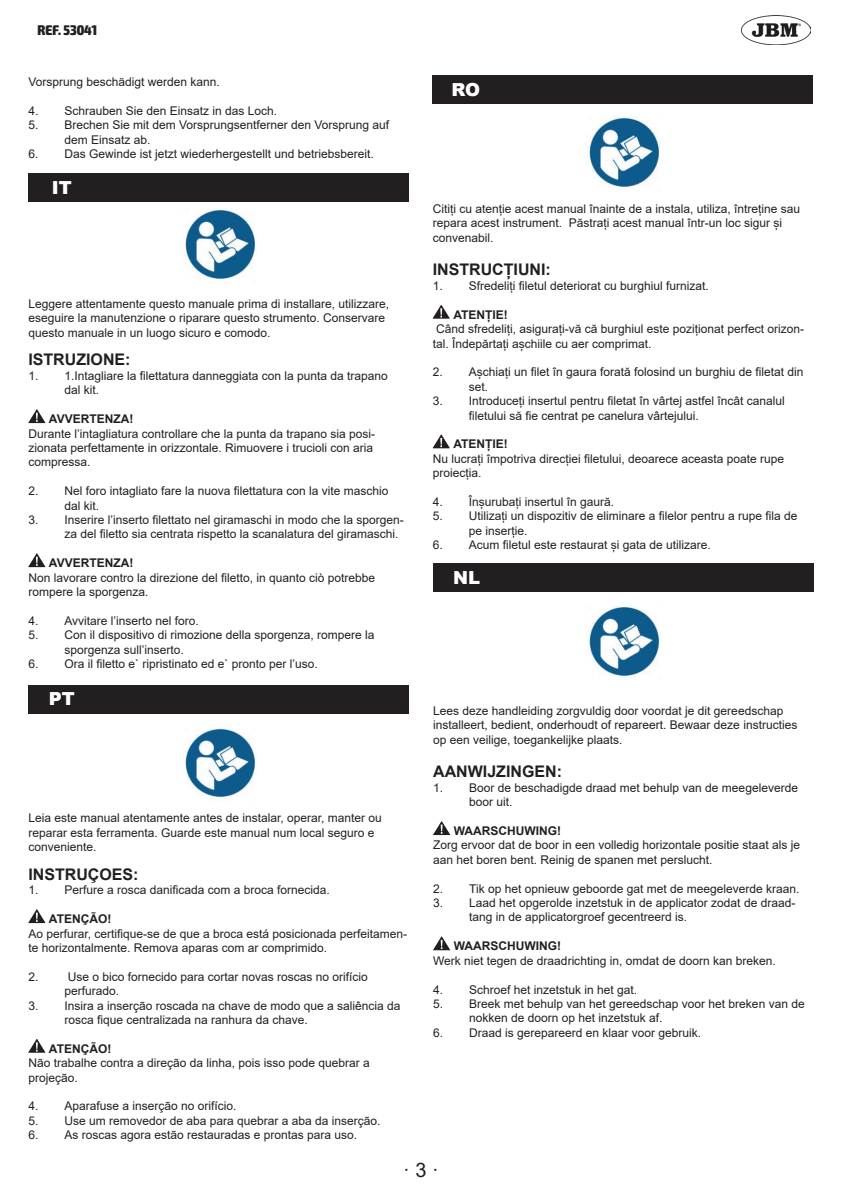
<style>
.page{position:relative;width:842px;height:1191px;background:#fff}
.page>*{position:absolute;margin:0;border:0;box-sizing:border-box;transform-origin:0 0}
.t1{font:20px "Arial";color:#231f20}
.TÍTOL_BLANC{font:900 18px "Arial";color:#fff}
.TÍTOL_BLANC-2{font:700 16px "Arial";color:#231f20}
.t2{font:900 condensed 14px "Exo 2";color:#231f20}
.TÍTOL_BLANC-3{font:12px/14.4px "Arial";color:#231f20}
.TÍTOL_BLANC-4{font:700 12px "Arial";color:#231f20}
</style>
<div class="page">
<img style="left:742px;top:16px;width:69px;height:28px">
<img style="left:185px;top:209px;width:72px;height:71px">
<svg style="left:28px;top:409px;width:17px;height:14px"></svg>
<svg style="left:28px;top:553px;width:17px;height:14px"></svg>
<div style="left:28px;top:173px;width:381px;height:28px;background:#231f20"></div>
<img style="left:185px;top:728px;width:72px;height:70px">
<div style="left:28px;top:685px;width:381px;height:28px;background:#231f20"></div>
<svg style="left:28px;top:909px;width:17px;height:14px"></svg>
<svg style="left:28px;top:1039px;width:17px;height:13px"></svg>
<svg style="left:433px;top:305px;width:17px;height:14px"></svg>
<svg style="left:433px;top:434px;width:17px;height:14px"></svg>
<img style="left:589px;top:117px;width:72px;height:71px">
<div style="left:432px;top:75px;width:381px;height:29px;background:#231f20"></div>
<svg style="left:433px;top:821px;width:17px;height:14px"></svg>
<svg style="left:433px;top:936px;width:17px;height:14px"></svg>
<img style="left:589px;top:606px;width:70px;height:71px">
<div style="left:433px;top:563px;width:381px;height:28px;background:#231f20"></div>
<p class="t2" style="left:38px;top:21px;width:61px">REF. 53041</p>
<p class="TÍTOL_BLANC-3" style="left:28px;top:75px;width:193px">Vorsprung beschädigt werden kann.</p>
<p class="TÍTOL_BLANC-3" style="left:28px;top:103px;width:250px">4. Schrauben Sie den Einsatz in das Loch.</p>
<p class="TÍTOL_BLANC-3" style="left:64px;top:118px;width:326px;text-indent:-36px">5. Brechen Sie mit dem Vorsprungsentferner den Vorsprung auf dem Einsatz ab.</p>
<p class="TÍTOL_BLANC-3" style="left:28px;top:147px;width:347px">6. Das Gewinde ist jetzt wiederhergestellt und betriebsbereit.</p>
<p class="TÍTOL_BLANC" style="left:52px;top:174px;width:21px">IT</p>
<p class="TÍTOL_BLANC-3" style="left:28px;top:296px;width:362px">Leggere attentamente questo manuale prima di installare, utilizzare, eseguire la manutenzione o riparare questo strumento. Conservare questo manuale in un luogo sicuro e comodo.</p>
<p class="TÍTOL_BLANC-2" style="left:28px;top:348px;width:104px">ISTRUZIONE:</p>
<p class="TÍTOL_BLANC-3" style="left:64px;top:368px;width:325px;text-indent:-36px">1. 1.Intagliare la filettatura danneggiata con la punta da trapano dal kit.</p>
<p class="TÍTOL_BLANC-4" style="left:49px;top:410px;width:86px">AVVERTENZA!</p>
<p class="TÍTOL_BLANC-3" style="left:28px;top:426px;width:348px">Durante l’intagliatura controllare che la punta da trapano sia posi&shy;zionata perfettamente in orizzontale. Rimuovere i trucioli con aria compressa.</p>
<p class="TÍTOL_BLANC-3" style="left:64px;top:483px;width:326px;text-indent:-36px">2. Nel foro intagliato fare la nuova filettatura con la vite maschio dal kit.</p>
<p class="TÍTOL_BLANC-3" style="left:64px;top:512px;width:341px;text-indent:-36px">3. Inserire l’inserto filettato nel giramaschi in modo che la sporgen&shy;za del filetto sia centrata rispetto la scanalatura del giramaschi.</p>
<p class="TÍTOL_BLANC-4" style="left:49px;top:554px;width:86px">AVVERTENZA!</p>
<p class="TÍTOL_BLANC-3" style="left:28px;top:570px;width:348px">Non lavorare contro la direzione del filetto, in quanto ciò potrebbe rompere la sporgenza.</p>
<p class="TÍTOL_BLANC-3" style="left:28px;top:613px;width:172px">4. Avvitare l’inserto nel foro.</p>
<p class="TÍTOL_BLANC-3" style="left:64px;top:627px;width:312px;text-indent:-36px">5. Con il dispositivo di rimozione della sporgenza, rompere la sporgenza sull’inserto.</p>
<p class="TÍTOL_BLANC-3" style="left:28px;top:656px;width:291px">6. Ora il filetto e` ripristinato ed e` pronto per l’uso.</p>
<p class="TÍTOL_BLANC" style="left:49px;top:686px;width:27px">PT</p>
<p class="TÍTOL_BLANC-3" style="left:28px;top:810px;width:355px">Leia este manual atentamente antes de instalar, operar, manter ou reparar esta ferramenta. Guarde este manual num local seguro e conveniente.</p>
<p class="TÍTOL_BLANC-2" style="left:28px;top:863px;width:112px">INSTRUÇOES:</p>
<p class="TÍTOL_BLANC-3" style="left:28px;top:882px;width:303px">1. Perfure a rosca danificada com a broca fornecida.</p>
<p class="TÍTOL_BLANC-4" style="left:49px;top:910px;width:64px">ATENÇÃO!</p>
<p class="TÍTOL_BLANC-3" style="left:28px;top:926px;width:380px">Ao perfurar, certifique-se de que a broca está posicionada perfeitamen&shy;te horizontalmente. Remova aparas com ar comprimido.</p>
<p class="TÍTOL_BLANC-3" style="left:28px;top:969px;width:12px">2.</p>
<p class="TÍTOL_BLANC-3" style="left:64px;top:969px;width:305px">Use o bico fornecido para cortar novas roscas no orifício perfurado.</p>
<p class="TÍTOL_BLANC-3" style="left:64px;top:998px;width:338px;text-indent:-36px">3. Insira a inserção roscada na chave de modo que a saliência da rosca fique centralizada na ranhura da chave.</p>
<p class="TÍTOL_BLANC-4" style="left:49px;top:1040px;width:64px">ATENÇÃO!</p>
<p class="TÍTOL_BLANC-3" style="left:28px;top:1055px;width:343px">Não trabalhe contra a direção da linha, pois isso pode quebrar a projeção.</p>
<p class="TÍTOL_BLANC-3" style="left:28px;top:1098px;width:210px">4. Aparafuse a inserção no orifício.</p>
<p class="TÍTOL_BLANC-3" style="left:28px;top:1113px;width:354px">5. Use um removedor de aba para quebrar a aba da inserção.</p>
<p class="TÍTOL_BLANC-3" style="left:28px;top:1127px;width:330px">6. As roscas agora estão restauradas e prontas para uso.</p>
<p class="TÍTOL_BLANC" style="left:451px;top:76px;width:30px">RO</p>
<p class="TÍTOL_BLANC-3" style="left:433px;top:201px;width:369px">Citiți cu atenție acest manual înainte de a instala, utiliza, întreține sau repara acest instrument. Păstrați acest manual într-un loc sigur și convenabil.</p>
<p class="TÍTOL_BLANC-2" style="left:433px;top:258px;width:120px">INSTRUCȚIUNI:</p>
<p class="TÍTOL_BLANC-3" style="left:433px;top:278px;width:278px">1. Sfredeliți filetul deteriorat cu burghiul furnizat.</p>
<p class="TÍTOL_BLANC-4" style="left:453px;top:306px;width:56px">ATENȚIE!</p>
<p class="TÍTOL_BLANC-3" style="left:433px;top:321px;width:373px">Când sfredeliți, asigurați-vă că burghiul este poziționat perfect orizon&shy;tal. Îndepărtați așchiile cu aer comprimat.</p>
<p class="TÍTOL_BLANC-3" style="left:469px;top:365px;width:336px;text-indent:-36px">2. Așchiați un filet în gaura forată folosind un burghiu de filetat din set.</p>
<p class="TÍTOL_BLANC-3" style="left:469px;top:393px;width:318px;text-indent:-36px">3. Introduceți insertul pentru filetat în vârtej astfel încât canalul filetului să fie centrat pe canelura vârtejului.</p>
<p class="TÍTOL_BLANC-4" style="left:453px;top:436px;width:56px">ATENȚIE!</p>
<p class="TÍTOL_BLANC-3" style="left:433px;top:451px;width:353px">Nu lucrați împotriva direcției filetului, deoarece aceasta poate rupe proiecția.</p>
<p class="TÍTOL_BLANC-3" style="left:433px;top:494px;width:183px">4. Înșurubați insertul în gaură.</p>
<p class="TÍTOL_BLANC-3" style="left:469px;top:509px;width:330px;text-indent:-36px">5. Utilizați un dispozitiv de eliminare a filelor pentru a rupe fila de pe inserție.</p>
<p class="TÍTOL_BLANC-3" style="left:433px;top:537px;width:280px">6. Acum filetul este restaurat și gata de utilizare.</p>
<p class="TÍTOL_BLANC" style="left:453px;top:564px;width:28px">NL</p>
<p class="TÍTOL_BLANC-3" style="left:433px;top:703px;width:366px">Lees deze handleiding zorgvuldig door voordat je dit gereedschap installeert, bedient, onderhoudt of repareert. Bewaar deze instructies op een veilige, toegankelijke plaats.</p>
<p class="TÍTOL_BLANC-2" style="left:433px;top:760px;width:130px">AANWIJZINGEN:</p>
<p class="TÍTOL_BLANC-3" style="left:469px;top:780px;width:330px;text-indent:-36px">1. Boor de beschadigde draad met behulp van de meegeleverde boor uit.</p>
<p class="TÍTOL_BLANC-4" style="left:454px;top:822px;width:109px">WAARSCHUWING!</p>
<p class="TÍTOL_BLANC-3" style="left:433px;top:838px;width:368px">Zorg ervoor dat de boor in een volledig horizontale positie staat als je aan het boren bent. Reinig de spanen met perslucht.</p>
<p class="TÍTOL_BLANC-3" style="left:433px;top:881px;width:368px">2. Tik op het opnieuw geboorde gat met de meegeleverde kraan.</p>
<p class="TÍTOL_BLANC-3" style="left:469px;top:895px;width:328px;text-indent:-36px">3. Laad het opgerolde inzetstuk in de applicator zodat de draad&shy;tang in de applicatorgroef gecentreerd is.</p>
<p class="TÍTOL_BLANC-4" style="left:454px;top:937px;width:109px">WAARSCHUWING!</p>
<p class="TÍTOL_BLANC-3" style="left:433px;top:953px;width:344px">Werk niet tegen de draadrichting in, omdat de doorn kan breken.</p>
<p class="TÍTOL_BLANC-3" style="left:433px;top:982px;width:206px">4. Schroef het inzetstuk in het gat.</p>
<p class="TÍTOL_BLANC-3" style="left:469px;top:996px;width:337px;text-indent:-36px">5. Breek met behulp van het gereedschap voor het breken van de nokken de doorn op het inzetstuk af.</p>
<p class="TÍTOL_BLANC-3" style="left:433px;top:1025px;width:270px">6. Draad is gerepareerd en klaar voor gebruik.</p>
<h1 class="t1" style="left:403px;top:1156px;width:37px">· 3 ·</h1>
</div>
